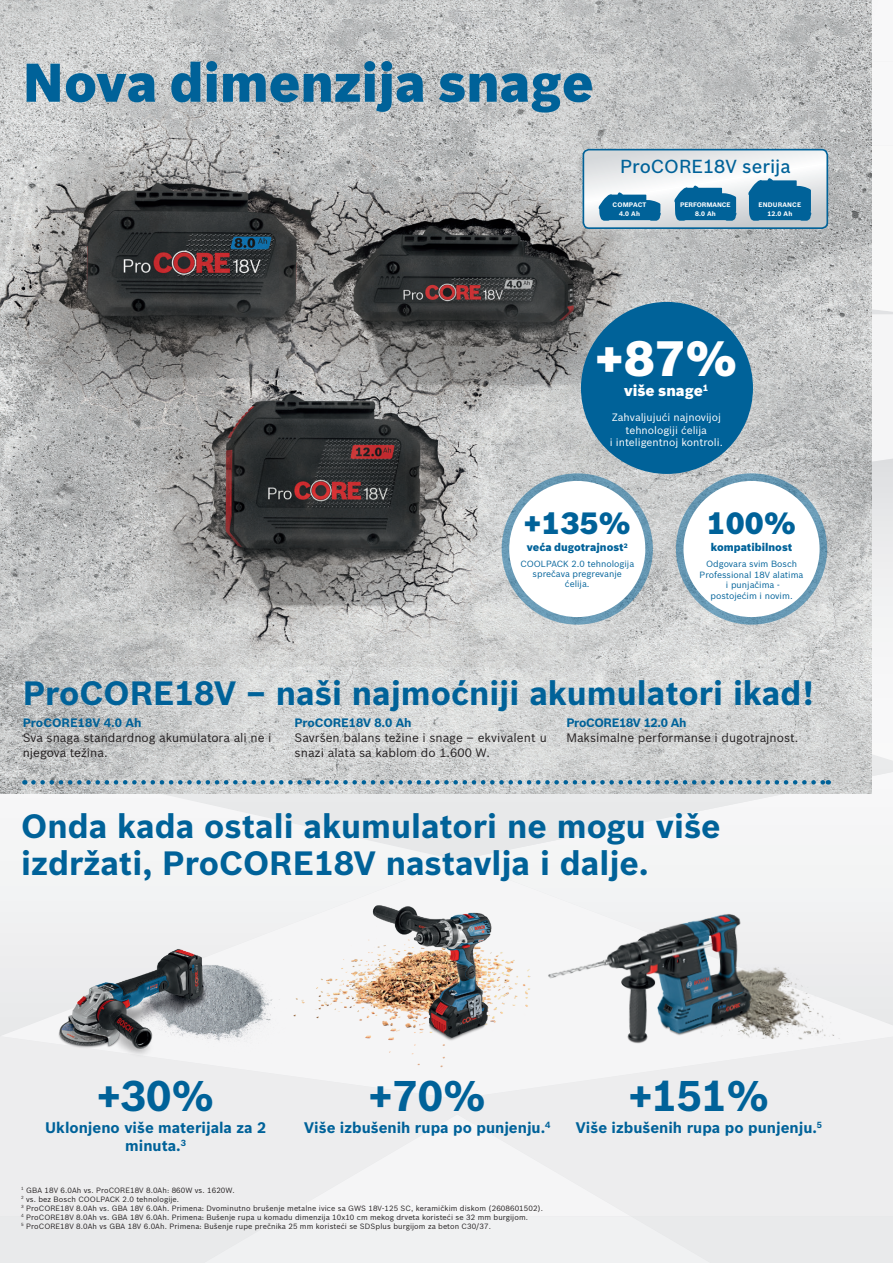
<style>
.page{position:relative;width:893px;height:1263px;background:#fff}
.page>*{position:absolute;margin:0;border:0;box-sizing:border-box;transform-origin:0 0}
.t1{font:900 53.25px "Bosch Sans";color:#006299}
.t2{font:900 48.6px "Bosch Sans";color:#fff}
.t3{font:700 42px "Bosch Sans";letter-spacing:-.005em;color:#006299}
.t4{font:700 33px/37.5px "Bosch Sans";color:#006299}
.t5{font:900 30.15px "Bosch Sans";color:#006299}
.t6{font:500 18.45px "Bosch Sans";color:#006299}
.t7{font:900 15.3px "Bosch Sans";color:#fff}
.t8{font:700 15px/18px "Bosch Sans";color:#006299;text-align:center}
.t9{font:12px/15px "Bosch Sans";color:#231f20}
.t10{font:700 12px "Bosch Sans";letter-spacing:-.01em;color:#006299}
.t11{font:700 12px "Bosch Sans";letter-spacing:-.03em;color:#006299}
.t12{font:900 10.8px "Bosch Sans";color:#006299}
.t13{font:10.5px/12.6px "Bosch Sans";color:#fff;text-align:center}
.t14{font:8.85px/10.6px "Bosch Sans";color:#006299;text-align:center}
.t15{font:7.5px/9px "Bosch Sans";letter-spacing:.01em;color:#231f20}
.t16{font:700 6.45px/8.2px "Bosch Sans";letter-spacing:.02em;color:#fff;text-align:center}
.t17{font:700 6.45px/8.2px "Bosch Sans";letter-spacing:-.01em;color:#fff;text-align:center}
</style>
<div class="page">
<svg style="left:457px;top:767px;width:436px;height:93px"></svg>
<svg style="left:872px;top:458px;width:21px;height:309px"></svg>
<div style="left:0;top:1099px;width:893px;height:15px;background:#ededee"></div>
<svg style="left:0;top:794px;width:457px;height:66px"></svg>
<div style="left:0;top:1114px;width:893px;height:149px;background:#ededee"></div>
<div style="left:0;top:860px;width:893px;height:239px;background:#f0f1f2"></div>
<img style="left:0;top:0;width:872px;height:794px">
<img style="left:0;top:10px;width:749px;height:657px">
<div style="left:581px;top:302px;width:172px;height:172px;background:#006299;border-radius:50%"></div>
<svg style="left:502px;top:473px;width:151px;height:152px;background:#6c9bb5"></svg>
<div style="left:509px;top:481px;width:136px;height:136px;background:#fff;border-radius:50%"></div>
<svg style="left:676px;top:473px;width:151px;height:152px;background:#6999b3"></svg>
<div style="left:683px;top:481px;width:137px;height:136px;background:#fff;border-radius:50%"></div>
<svg style="left:33px;top:780px;width:796px;height:4px;background:#7aa1b7"></svg>
<img style="left:267px;top:874px;width:309px;height:217px">
<img style="left:52px;top:939px;width:235px;height:122px">
<img style="left:534px;top:897px;width:317px;height:178px">
<div style="left:583px;top:149px;width:245px;height:80px;border:2px solid #006299;border-radius:6px"></div>
<svg style="left:583px;top:150px;width:244px;height:78px"></svg>
<h1 class="t1" style="left:23px;top:42px;width:572px">Nova dimenzija snage</h1>
<h3 class="t6" style="left:620px;top:152px;width:172px">ProCORE18V serija</h3>
<p class="t16" style="left:758px;top:200px;width:44px">ENDURANCE<br>12.0 Ah</p>
<p class="t16" style="left:613px;top:200px;width:35px">COMPACT<br>4.0 Ah</p>
<p class="t17" style="left:680px;top:200px;width:52px">PERFORMANCE<br>8.0 Ah</p>
<h2 class="t2" style="left:595px;top:321px;width:144px">+87%</h2>
<h3 class="t7" style="left:624px;top:379px;width:86px">više snage<sup>1</sup></h3>
<h3 class="t13" style="left:610px;top:410px;width:114px">Zahvaljujući najnovijoj tehnologiji ćelija<br>i inteligentnoj kontroli.</h3>
<h3 class="t5" style="left:523px;top:500px;width:109px">+135%</h3>
<h3 class="t12" style="left:527px;top:539px;width:102px">veća dugotrajnost<sup>2</sup></h3>
<p class="t14" style="left:520px;top:558px;width:115px;line-height:10.1px">COOLPACK 2.0 tehnologija sprečava pregrevanje ćelija.</p>
<h3 class="t5" style="left:707px;top:500px;width:91px">100%</h3>
<h3 class="t12" style="left:711px;top:539px;width:83px">kompatibilnost</h3>
<p class="t14" style="left:700px;top:558px;width:105px">Odgovara svim Bosch<br>Professional 18V alatima i punjačima -<br>postojećim i novim.</p>
<h3 class="t4" style="left:23px;top:672px;width:793px">ProCORE18V – naši najmoćniji akumulatori ikad!</h3>
<h3 class="t10" style="left:23px;top:713px;width:120px">ProCORE18V 4.0 Ah</h3>
<h3 class="t9" style="left:23px;top:729px;width:250px">Sva snaga standardnog akumulatora ali ne i njegova težina.</h3>
<h3 class="t10" style="left:295px;top:713px;width:119px">ProCORE18V 8.0 Ah</h3>
<h3 class="t9" style="left:295px;top:729px;width:254px">Savršen balans težine i snage – ekvivalent u snazi alata sa kablom do 1.600 W.</h3>
<h3 class="t11" style="left:566px;top:713px;width:122px">ProCORE18V 12.0 Ah</h3>
<h3 class="t9" style="left:566px;top:729px;width:233px">Maksimalne performanse i dugotrajnost.</h3>
<h3 class="t4" style="left:21px;top:805px;width:701px">Onda kada ostali akumulatori ne mogu više izdržati, ProCORE18V nastavlja i dalje.</h3>
<h3 class="t3" style="left:97px;top:1064px;width:118px">+30%</h3>
<h3 class="t8" style="left:45px;top:1118px;width:223px">Uklonjeno više materijala za 2 minuta.<sup>3</sup></h3>
<h3 class="t3" style="left:369px;top:1064px;width:118px">+70%</h3>
<h3 class="t8" style="left:304px;top:1118px;width:248px">Više izbušenih rupa po punjenju.<sup>4</sup></h3>
<p class="t15" style="left:21px;top:1185px;width:523px"><sup>1</sup> GBA 18V 6.0Ah vs. ProCORE18V 8.0Ah: 860W vs. 1620W.<br><sup>2</sup> vs. bez Bosch COOLPACK 2.0 tehnologije.<br><sup>3</sup> ProCORE18V 8.0Ah vs. GBA 18V 6.0Ah. Primena: Dvominutno brušenje metalne ivice sa GWS 18V-125 SC, keramičkim diskom (2608601502).<br><sup>4</sup> ProCORE18V 8.0Ah vs. GBA 18V 6.0Ah. Primena: Bušenje rupa u komadu dimenzija 10x10 cm mekog drveta koristeći se 32 mm burgijom.<br><sup>5</sup> ProCORE18V 8.0Ah vs GBA 18V 6.0Ah. Primena: Bušenje rupe prečnika 25 mm koristeći se SDSplus burgijom za beton C30/37.</p>
<h3 class="t3" style="left:629px;top:1064px;width:142px">+151%</h3>
<h3 class="t8" style="left:576px;top:1118px;width:248px">Više izbušenih rupa po punjenju.<sup>5</sup></h3>
</div>
